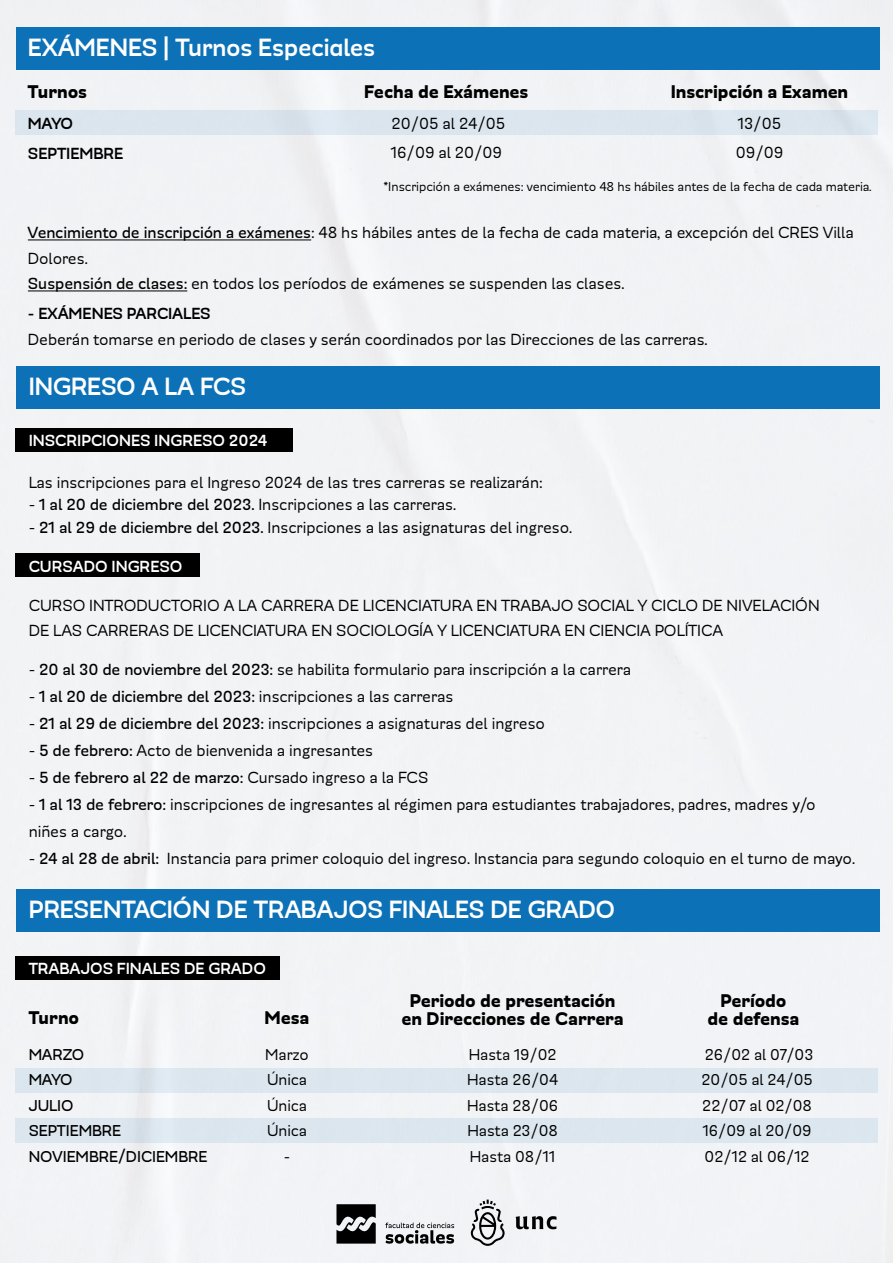
<style>
.page{position:relative;width:893px;height:1263px;background:#f2f3f5}
.page>*{position:absolute;margin:0;border:0;box-sizing:border-box;transform-origin:0 0}
.t1{font:700 28.5px "Modernica";color:#fff}
.t2{font:800 21px/18px "Modernica";letter-spacing:-.01em;color:#000;text-align:center}
.t3{font:18.45px/25.5px "Modernica";letter-spacing:-.01em;color:#000}
.t4{font:700 18.45px "Modernica";color:#fff}
.t5{font:500 18.45px "Modernica";letter-spacing:-.01em;color:#000}
.t6{font:700 18.45px/30px "Modernica";letter-spacing:-.005em;color:#000}
.t7{font:18px/25.5px "Modernica";letter-spacing:-.005em;color:#000;text-align:justify}
.t8{font:500 18px/25.5px "Modernica";letter-spacing:-.005em;color:#000}
.t9{font:14.7px "Modernica";letter-spacing:-.01em;color:#000}
.s1{font-weight:500}
.s2{font-weight:700;color:#fff}
.s3{font-weight:400}
</style>
<div class="page">
<svg style="left:336px;top:1204px;width:40px;height:39px"></svg>
<svg style="left:385px;top:1222px;width:69px;height:21px"></svg>
<svg style="left:471px;top:1199px;width:34px;height:47px"></svg>
<svg style="left:515px;top:1216px;width:41px;height:13px"></svg>
<div style="left:16px;top:27px;width:863px;height:43px;background:#0d71b7"></div>
<div style="left:15px;top:111px;width:862px;height:24px;background:#dae5ee"></div>
<div style="left:15px;top:1069px;width:862px;height:24px;background:#dbe6ef"></div>
<div style="left:15px;top:1118px;width:862px;height:24px;background:#dbe6ef"></div>
<div style="left:16px;top:366px;width:863px;height:42px;background:#0d71b7"></div>
<div style="left:16px;top:889px;width:863px;height:42px;background:#0d71b7"></div>
<hr style="left:28px;top:240px;width:283px;height:1px;background:#000">
<hr style="left:28px;top:291px;width:159px;height:1px;background:#000">
<div style="left:15px;top:428px;width:277px;height:24px;background:#000"></div>
<div style="left:15px;top:554px;width:185px;height:23px;background:#000"></div>
<div style="left:15px;top:956px;width:265px;height:23px;background:#000"></div>
<h1 class="t1" style="left:28px;top:35px;width:348px">EXÁMENES | Turnos Especiales</h1>
<p class="t2" style="left:28px;top:83px;width:61px">Turnos</p>
<p class="t6" style="left:28px;top:108px;width:97px">MAYO<br>SEPTIEMBRE</p>
<p class="t2" style="left:364px;top:83px;width:166px">Fecha de Exámenes</p>
<p class="t3" style="left:391px;top:108px;width:116px;line-height:29.2px">20/05 al 24/05<br>16/09 al 20/09</p>
<p class="t3" style="left:736px;top:108px;width:49px;line-height:29.2px">13/05<br>09/09</p>
<p class="t2" style="left:671px;top:83px;width:179px">Inscripción a Examen</p>
<p class="t9" style="left:384px;top:179px;width:490px">*Inscripción a exámenes: vencimiento 48 hs hábiles antes de la fecha de cada materia.</p>
<p class="t3" style="left:28px;top:220px;width:827px"><span class="s1">Vencimiento de inscripción a exámenes</span>: 48 hs hábiles antes de la fecha de cada materia, a excepción del CRES Villa<br>Dolores.<br><span class="s1">Suspensión de clases:</span> en todos los períodos de exámenes se suspenden las clases.</p>
<p class="t6" style="left:28px;top:298px;width:184px">- EXÁMENES PARCIALES</p>
<p class="t3" style="left:28px;top:326px;width:681px">Deberán tomarse en periodo de clases y serán coordinados por las Direcciones de las carreras.</p>
<h1 class="t1" style="left:29px;top:374px;width:219px">INGRESO A LA FCS</h1>
<p class="t4" style="left:29px;top:429px;width:240px">INSCRIPCIONES INGRESO 2024</p>
<p class="t3" style="left:29px;top:469px;width:516px">Las inscripciones para el Ingreso 2024 de las tres carreras se realizarán:</p>
<p class="t3" style="left:29px;top:491px;width:429px">- <span class="s1">1 al 20 de diciembre del 2023.</span> Inscripciones a las carreras.</p>
<p class="t3" style="left:29px;top:507px;width:545px;line-height:39px">- <span class="s1">21 al 29 de diciembre del 2023.</span> Inscripciones a las asignaturas del ingreso.<br><span class="s2">CURSADO INGRESO</span></p>
<p class="t3" style="left:29px;top:592px;width:792px">CURSO INTRODUCTORIO A LA CARRERA DE LICENCIATURA EN TRABAJO SOCIAL Y CICLO DE NIVELACIÓN<br>DE LAS CARRERAS DE LICENCIATURA EN SOCIOLOGÍA Y LICENCIATURA EN CIENCIA POLÍTICA</p>
<p class="t3" style="left:29px;top:656px;width:604px">- <span class="s1">20 al 30 de noviembre del 2023:</span> se habilita formulario para inscripción a la carrera</p>
<p class="t3" style="left:29px;top:683px;width:426px">- <span class="s1">1 al 20 de diciembre del 2023:</span> inscripciones a las carreras</p>
<p class="t3" style="left:29px;top:710px;width:518px">- <span class="s1">21 al 29 de diciembre del 2023:</span> inscripciones a asignaturas del ingreso</p>
<p class="t3" style="left:29px;top:737px;width:346px">- <span class="s1">5 de febrero:</span> Acto de bienvenida a ingresantes</p>
<p class="t5" style="left:29px;top:767px;width:401px"><span class="s3">-</span> 5 de febrero al 22 de marzo: <span class="s3">Cursado ingreso a la FCS</span></p>
<p class="t3" style="left:29px;top:790px;width:788px;line-height:27px">- <span class="s1">1 al 13 de febrero:</span> inscripciones de ingresantes al régimen para estudiantes trabajadores, padres, madres y/o niñes a cargo.</p>
<p class="t3" style="left:29px;top:845px;width:828px">- <span class="s1">24 al 28 de abril:</span> Instancia para primer coloquio del ingreso. Instancia para segundo coloquio en el turno de mayo.</p>
<h1 class="t1" style="left:29px;top:896px;width:588px">PRESENTACIÓN DE TRABAJOS FINALES DE GRADO</h1>
<p class="t4" style="left:29px;top:957px;width:239px">TRABAJOS FINALES DE GRADO</p>
<p class="t2" style="left:29px;top:1008px;width:52px">Turno</p>
<p class="t2" style="left:264px;top:1008px;width:46px">Mesa</p>
<p class="t2" style="left:401px;top:991px;width:224px">Periodo de presentación en Direcciones de Carrera</p>
<p class="t2" style="left:707px;top:991px;width:94px">Período de defensa</p>
<p class="t8" style="left:29px;top:1041px;width:180px">MARZO<br>MAYO<br>JULIO<br>SEPTIEMBRE<br>NOVIEMBRE/DICIEMBRE</p>
<p class="t7" style="left:265px;top:1041px;width:45px;text-align:center">Marzo<br>Única<br>Única<br>Única -</p>
<p class="t7" style="left:467px;top:1041px;width:93px">Hasta 19/02<br>Hasta 26/04<br>Hasta 28/06<br>Hasta 23/08<br>Hasta 08/11</p>
<p class="t7" style="left:701px;top:1041px;width:113px">26/02 al 07/03<br>20/05 al 24/05<br>22/07 al 02/08<br>16/09 al 20/09<br>02/12 al 06/12</p>
</div>
